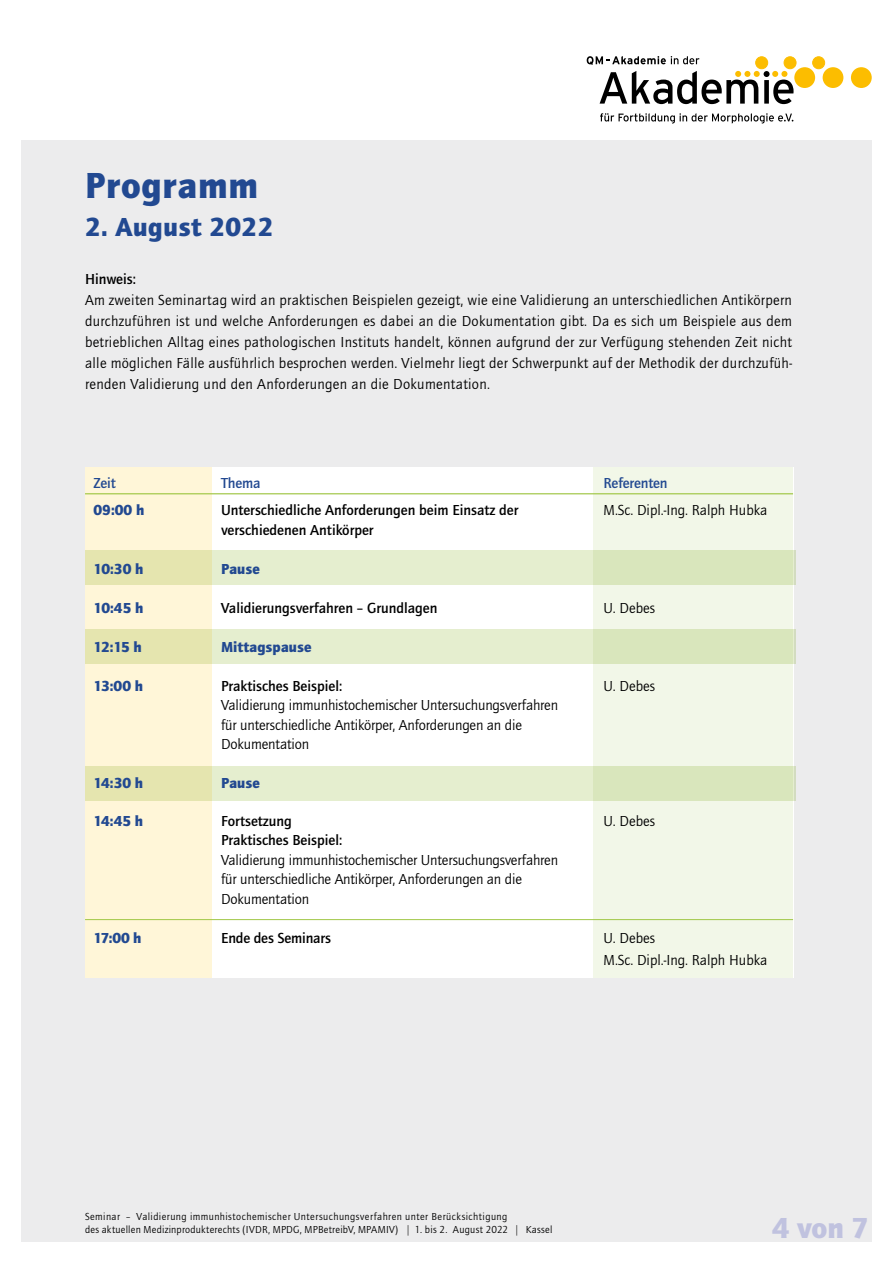
<style>
.page{position:relative;width:893px;height:1263px;background:#fff}
.page>*{position:absolute;margin:0;border:0;box-sizing:border-box;transform-origin:0 0}
.t1{font:900 37.5px "Quay Itc T";letter-spacing:.02em;color:#224991}
.t2{font:900 30px "Quay Itc T";color:#c0c2df}
.t3{font:900 27px "Quay Itc T";letter-spacing:.02em;color:#224991}
.t4{font:15px/21px "Quay Itc T";letter-spacing:-.01em;color:#000;text-align:justify}
.t5{font:700 15px "Quay Itc T";color:#000}
.t6{font:900 15px "Quay Itc T";color:#224991}
.t7{font:700 15px "Quay Itc T";letter-spacing:-.01em;color:#224991}
.t8{font:10.5px "Quay Itc T";letter-spacing:.035em;color:#000}
.s1{font-family:"Slimbach";font-weight:700}
</style>
<div class="page">
<div style="left:21px;top:140px;width:851px;height:1102px;background:#ececed"></div>
<svg style="left:600px;top:113px;width:193px;height:11px"></svg>
<div style="left:756px;top:57px;width:12px;height:12px;background:#fcbd00;border-radius:50%"></div>
<div style="left:756px;top:57px;width:12px;height:12px;border:1px solid #fcbd00;border-radius:50%"></div>
<div style="left:784px;top:57px;width:12px;height:12px;background:#fcbd00;border-radius:50%"></div>
<div style="left:784px;top:57px;width:12px;height:12px;border:1px solid #fcbd00;border-radius:50%"></div>
<div style="left:813px;top:57px;width:12px;height:12px;background:#fcbd00;border-radius:50%"></div>
<div style="left:813px;top:57px;width:12px;height:12px;border:1px solid #fcbd00;border-radius:50%"></div>
<div style="left:794px;top:67px;width:21px;height:21px;background:#fcbd00;border-radius:50%"></div>
<div style="left:823px;top:67px;width:20px;height:21px;background:#fcbd00;border-radius:50%"></div>
<div style="left:851px;top:67px;width:21px;height:21px;background:#fcbd00;border-radius:50%"></div>
<svg style="left:600px;top:71px;width:193px;height:33px"></svg>
<svg style="left:587px;top:56px;width:112px;height:9px"></svg>
<div style="left:85px;top:468px;width:708px;height:510px;background:#fff"></div>
<div style="left:85px;top:468px;width:127px;height:510px;background:#fff6d8"></div>
<div style="left:594px;top:468px;width:199px;height:510px;background:#f2f7e8"></div>
<hr style="left:85px;top:493px;width:708px;height:1px;background:#a1c747">
<hr style="left:85px;top:919px;width:708px;height:1px;background:#a1c747">
<svg style="left:85px;top:551px;width:710px;height:34px;background:#e1eac3"></svg>
<svg style="left:85px;top:629px;width:710px;height:34px;background:#e1eac3"></svg>
<svg style="left:85px;top:766px;width:710px;height:34px;background:#e1eac3"></svg>
<p class="t1" style="left:85px;top:164px;width:175px">Programm</p>
<p class="t3" style="left:85px;top:211px;width:190px">2. August 2022</p>
<p class="t5" style="left:85px;top:270px;width:52px">Hinweis:</p>
<p class="t4" style="left:85px;top:289px;width:708px">Am zweiten Seminartag wird an praktischen Beispielen gezeigt, wie eine Validierung an unterschiedlichen Antikörpern durchzuführen ist und welche Anforderungen es dabei an die Dokumentation gibt. Da es sich um Beispiele aus dem betrieblichen Alltag eines pathologischen Instituts handelt, können aufgrund der zur Verfügung stehenden Zeit nicht alle möglichen Fälle ausführlich besprochen werden. Vielmehr liegt der Schwerpunkt auf der Methodik der durchzufüh&shy;renden Validierung und den Anforderungen an die Dokumentation.</p>
<p class="t7" style="left:94px;top:474px;width:24px">Zeit</p>
<p class="t7" style="left:221px;top:474px;width:41px">Thema</p>
<p class="t7" style="left:604px;top:474px;width:66px">Referenten</p>
<p class="t6" style="left:94px;top:501px;width:52px">09:00 h</p>
<p class="t5" style="left:221px;top:501px;width:299px">Unterschiedliche Anforderungen beim Einsatz der</p>
<p class="t4" style="left:604px;top:499px;width:165px">M.Sc. Dipl.-Ing. Ralph Hubka</p>
<p class="t5" style="left:221px;top:521px;width:154px">verschiedenen Antikörper</p>
<p class="t6" style="left:94px;top:560px;width:51px">10:30 h</p>
<p class="t6" style="left:221px;top:560px;width:40px">Pause</p>
<p class="t6" style="left:94px;top:599px;width:51px">10:45 h</p>
<p class="t5" style="left:221px;top:599px;width:218px">Validierungsverfahren – Grundlagen</p>
<p class="t4" style="left:604px;top:597px;width:53px">U. Debes</p>
<p class="t6" style="left:94px;top:638px;width:50px">12:15 h</p>
<p class="t6" style="left:221px;top:638px;width:92px">Mittagspause</p>
<p class="t6" style="left:94px;top:677px;width:51px">13:00 h</p>
<p class="t5" style="left:221px;top:677px;width:123px">Praktisches Beispiel:</p>
<p class="t4" style="left:604px;top:675px;width:53px">U. Debes</p>
<p class="t4" style="left:221px;top:694px;width:339px">Validierung immunhistochemischer Untersuchungsverfahren</p>
<p class="t4" style="left:221px;top:714px;width:302px">für unterschiedliche Antikörper, Anforderungen an die</p>
<p class="t4" style="left:221px;top:733px;width:90px">Dokumentation</p>
<p class="t6" style="left:94px;top:774px;width:51px">14:30 h</p>
<p class="t6" style="left:221px;top:774px;width:40px">Pause</p>
<p class="t6" style="left:94px;top:812px;width:51px">14:45 h</p>
<p class="t5" style="left:221px;top:812px;width:72px">Fortsetzung</p>
<p class="t4" style="left:604px;top:810px;width:53px">U. Debes</p>
<p class="t5" style="left:221px;top:831px;width:123px">Praktisches Beispiel:</p>
<p class="t4" style="left:221px;top:849px;width:339px">Validierung immunhistochemischer Untersuchungsverfahren</p>
<p class="t4" style="left:221px;top:868px;width:302px">für unterschiedliche Antikörper, Anforderungen an die</p>
<p class="t4" style="left:221px;top:888px;width:90px">Dokumentation</p>
<p class="t6" style="left:94px;top:929px;width:49px">17:00 h</p>
<p class="t5" style="left:221px;top:929px;width:111px">Ende des Seminars</p>
<p class="t4" style="left:604px;top:927px;width:53px">U. Debes</p>
<p class="t4" style="left:604px;top:949px;width:165px">M.Sc. Dipl.-Ing. Ralph Hubka</p>
<p class="t8" style="left:85px;top:1210px;width:424px">Seminar – Validierung immunhistochemischer Untersuchungsverfahren unter Berücksichtigung</p>
<p class="t8" style="left:85px;top:1223px;width:469px">des aktuellen Medizinprodukterechts (IVDR, MPDG, MPBetreibV, MPAMIV) <span class="s1">|</span> 1. bis 2. August 2022 <span class="s1">|</span> Kassel</p>
<h2 class="t2" style="left:851px;top:1210px;width:19px">6</h2>
<p class="t2" style="left:772px;top:1210px;width:98px">4 von 7</p>
</div>
